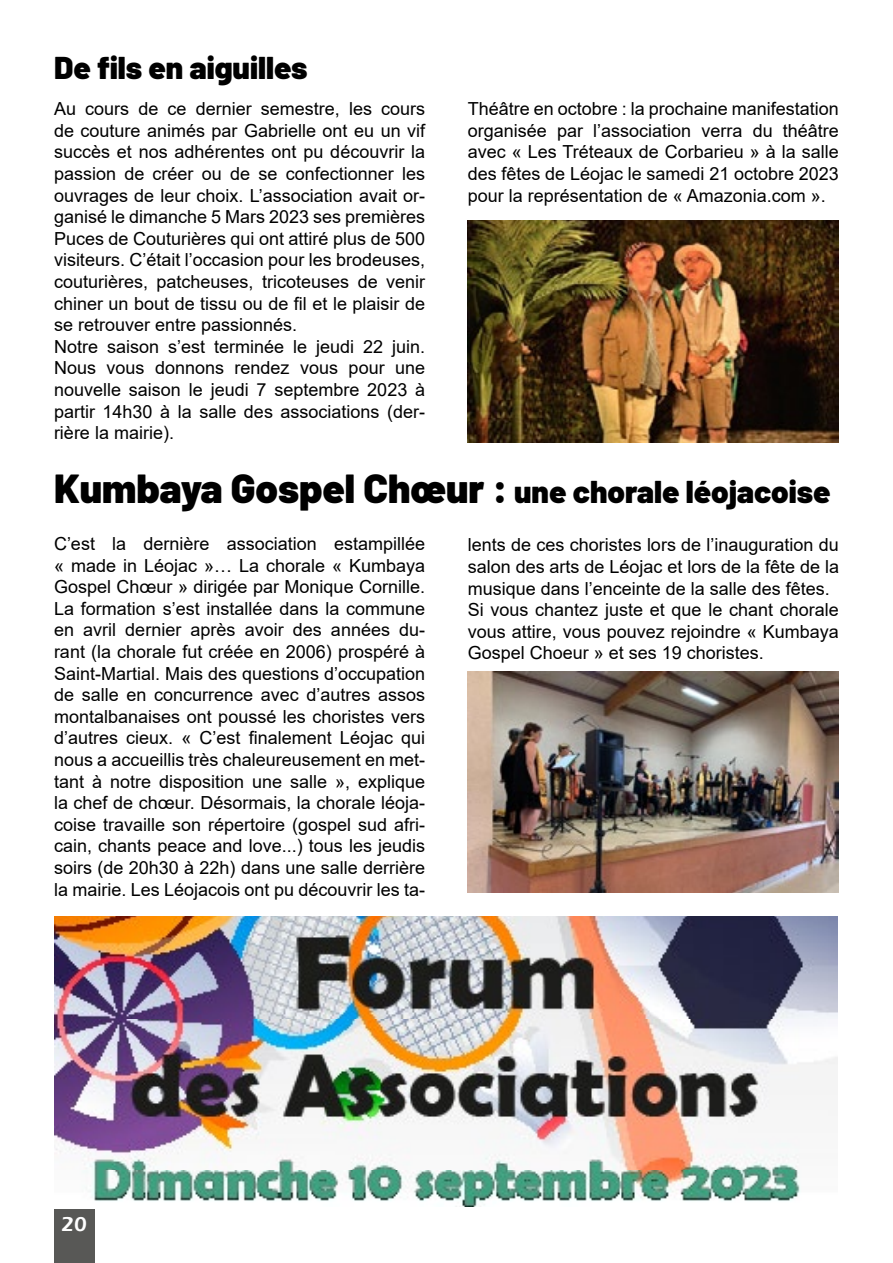
<style>
.page{position:relative;width:893px;height:1263px;background:#fff}
.page>*{position:absolute;margin:0;border:0;box-sizing:border-box;transform-origin:0 0}
.t1{font:900 31.5px "Barlow";color:#000}
.t2{font:600 21px "Eras ITC";color:#fff}
.t3{font:18px/21.6px "Arial";color:#000}
.s1{font-size:40.5px}
</style>
<div class="page">
<div style="left:54px;top:1209px;width:40px;height:54px;background:#585856"></div>
<img style="left:468px;top:220px;width:371px;height:222px">
<img style="left:468px;top:672px;width:371px;height:221px">
<img style="left:54px;top:916px;width:784px;height:290px">
<h1 class="t1" style="left:54px;top:44px;width:255px">De fils en aiguilles</h1>
<p class="t3" style="left:54px;top:98px;width:373px">Au cours de ce dernier semestre, les cours de couture animés par Gabrielle ont eu un vif succès et nos adhérentes ont pu découvrir la passion de créer ou de se confectionner les ouvrages de leur choix. L’association avait or&shy;ganisé le dimanche 5 Mars 2023 ses premières Puces de Couturières qui ont attiré plus de 500 visiteurs. C’était l’occasion pour les brodeuses, couturières, patcheuses, tricoteuses de venir chiner un bout de tissu ou de fil et le plaisir de se retrouver entre passionnés.<br>Notre saison s’est terminée le jeudi 22 juin.<br>Nous vous donnons rendez vous pour une nouvelle saison le jeudi 7 septembre 2023 à partir 14h30 à la salle des associations (der&shy;rière la mairie).</p>
<p class="t3" style="left:468px;top:98px;width:373px;text-align:justify">Théâtre en octobre : la prochaine manifestation organisée par l’association verra du théâtre avec « Les Tréteaux de Corbarieu » à la salle des fêtes de Léojac le samedi 21 octobre 2023 pour la représentation de « Amazonia.com ».</p>
<h1 class="t1" style="left:54px;top:468px;width:778px"><span class="s1">Kumbaya Gospel Chœur :</span> une chorale léojacoise</h1>
<p class="t3" style="left:54px;top:533px;width:373px;text-align:justify">C’est la dernière association estampillée « made in Léojac »… La chorale « Kumbaya Gospel Chœur » dirigée par Monique Cornille.<br>La formation s’est installée dans la commune en avril dernier après avoir des années du&shy;rant (la chorale fut créée en 2006) prospéré à Saint-Martial. Mais des questions d’occupation de salle en concurrence avec d’autres assos montalbanaises ont poussé les choristes vers d’autres cieux. « C’est finalement Léojac qui nous a accueillis très chaleureusement en met&shy;tant à notre disposition une salle », explique la chef de chœur. Désormais, la chorale léoja&shy;coise travaille son répertoire (gospel sud afri&shy;cain, chants peace and love...) tous les jeudis soirs (de 20h30 à 22h) dans une salle derrière la mairie. Les Léojacois ont pu découvrir les ta-</p>
<p class="t3" style="left:468px;top:534px;width:373px">lents de ces choristes lors de l’inauguration du salon des arts de Léojac et lors de la fête de la musique dans l’enceinte de la salle des fêtes.<br>Si vous chantez juste et que le chant chorale vous attire, vous pouvez rejoindre « Kumbaya Gospel Choeur » et ses 19 choristes.</p>
<p class="t2" style="left:61px;top:1212px;width:27px">20</p>
</div>
